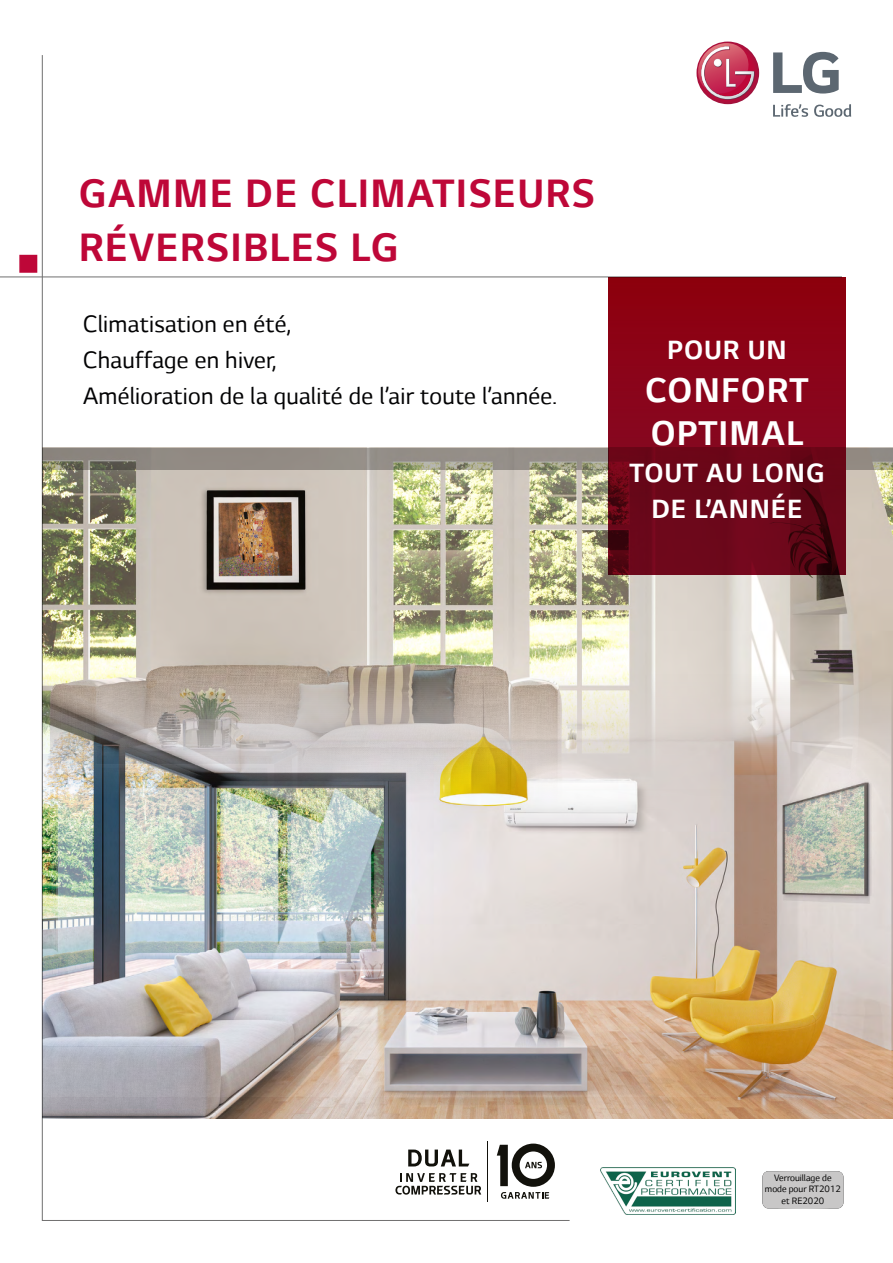
<style>
.page{position:relative;width:893px;height:1263px;background:#fff}
.page>*{position:absolute;margin:0;border:0;box-sizing:border-box;transform-origin:0 0}
.t1{font:700 45px/54px "LG Smart";letter-spacing:.03em;color:#be0738}
.t2{font:700 39px/43.2px "LG Smart";letter-spacing:.03em;color:#fff}
.t3{font:700 30px/36.2px "LG Smart";letter-spacing:.03em;color:#fff;text-align:center}
.t4{font:27px/36px "LG Smart";letter-spacing:.01em;color:#020203}
.t5{font:10.5px/11.2px "LG Smart";color:#000;text-align:center}
</style>
<div class="page">
<img style="left:570px;top:469px;width:323px;height:179px">
<svg style="left:773px;top:104px;width:35px;height:13px"></svg>
<svg style="left:814px;top:104px;width:37px;height:13px"></svg>
<svg style="left:773px;top:52px;width:66px;height:42px"></svg>
<svg style="left:696px;top:42px;width:63px;height:62px"></svg>
<svg style="left:696px;top:43px;width:59px;height:57px"></svg>
<img style="left:600px;top:1167px;width:135px;height:47px">
<img style="left:570px;top:648px;width:323px;height:449px">
<svg style="left:570px;top:1097px;width:323px;height:22px;background:#c9a181"></svg>
<div style="left:19px;top:255px;width:18px;height:18px;background:#be0738;border:2px solid #be0738"></div>
<img style="left:42px;top:55px;width:528px;height:1166px">
<svg style="left:42px;top:448px;width:566px;height:21px;background:#908b82"></svg>
<svg style="left:846px;top:448px;width:47px;height:21px"></svg>
<hr style="left:0;top:277px;width:842px;height:1px;background:#706f6f">
<svg style="left:608px;top:277px;width:238px;height:297px;background:#7a0417"></svg>
<div style="left:762px;top:1171px;width:81px;height:37px;background:#c8c7c7"></div>
<svg style="left:408px;top:1149px;width:61px;height:17px"></svg>
<svg style="left:395px;top:1173px;width:86px;height:21px"></svg>
<hr style="left:487px;top:1141px;width:1px;height:60px;background:#12110b">
<svg style="left:497px;top:1143px;width:58px;height:56px"></svg>
<h1 class="t1" style="left:79px;top:167px;width:517px">GAMME DE CLIMATISEURS<br>RÉVERSIBLES LG</h1>
<p class="t4" style="left:83px;top:306px;width:476px">Climatisation en été,<br>Chauffage en hiver,<br>Amélioration de la qualité de l’air toute l’année.</p>
<p class="t3" style="left:667px;top:333px;width:121px">POUR UN</p>
<h2 class="t2" style="left:645px;top:370px;width:165px">CONFORT<br>OPTIMAL</h2>
<p class="t3" style="left:629px;top:455px;width:197px">TOUT AU LONG<br>DE L’ANNÉE</p>
<p class="t5" style="left:765px;top:1172px;width:77px">Verrouillage de mode pour RT2012 et RE2020</p>
</div>
